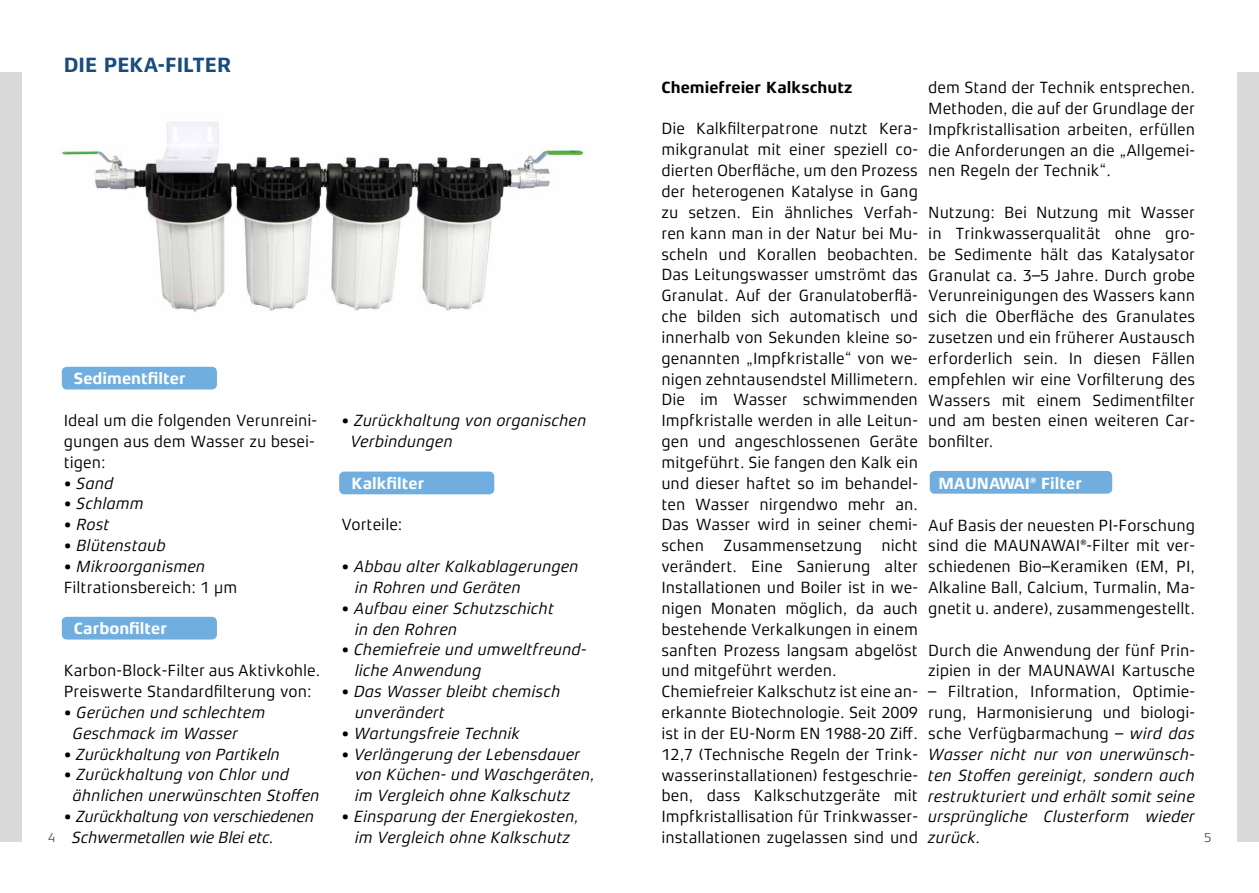
<style>
.page{position:relative;width:1259px;height:893px;background:#fff}
.page>*{position:absolute;margin:0;border:0;box-sizing:border-box;transform-origin:0 0}
.t1{font:700 21px "Xenois Sans Pro";color:#1a4b7e}
.t2{font:16.5px/20.9px "Xenois Sans Pro";color:#000}
.t3{font:italic 16.5px/20.9px "Xenois Sans Pro";color:#000}
.t4{font:italic 16.5px/20.9px "Xenois Sans Pro";letter-spacing:-.02em;color:#000}
.t5{font:700 16.5px "Xenois Sans Pro";color:#fff}
.t6{font:700 16.5px "Xenois Sans Pro";color:#000}
.t7{font:13.5px "Xenois Sans Pro";color:#575756}
.s1{font-style:normal}
</style>
<div class="page">
<div style="left:63px;top:617px;width:153px;height:22px;background:#70aedf;border-radius:4px"></div>
<div style="left:62px;top:617px;width:155px;height:22px;border:2px solid #70aedf;border-radius:4px"></div>
<div style="left:340px;top:472px;width:153px;height:22px;background:#70aedf;border-radius:4px"></div>
<div style="left:339px;top:472px;width:155px;height:22px;border:2px solid #70aedf;border-radius:4px"></div>
<div style="left:930px;top:472px;width:181px;height:21px;background:#70aedf;border-radius:4px"></div>
<div style="left:929px;top:471px;width:183px;height:23px;border:2px solid #70aedf;border-radius:4px"></div>
<div style="left:63px;top:367px;width:153px;height:22px;background:#70aedf;border-radius:4px"></div>
<div style="left:62px;top:367px;width:155px;height:22px;border:2px solid #70aedf;border-radius:4px"></div>
<div style="left:1237px;top:72px;width:22px;height:769px;background:#dadada"></div>
<div style="left:0;top:72px;width:21px;height:769px;background:#dadada"></div>
<img style="left:60px;top:122px;width:527px;height:190px">
<p class="t1" style="left:64px;top:53px;width:12px">Die</p>
<p class="t1" style="left:104px;top:53px;width:73px">Peka-Filte</p>
<p class="t1" style="left:217px;top:53px;width:16px">r</p>
<p class="t6" style="left:661px;top:78px;width:192px">Chemiefreier Kalkschutz</p>
<p class="t2" style="left:661px;top:118px;width:258px">Die Kalkfilterpatrone nutzt Kera&shy;mikgranulat mit einer speziell co&shy;dierten Oberfläche, um den Prozess der heterogenen Katalyse in Gang zu setzen. Ein ähnliches Verfah&shy;ren kann man in der Natur bei Mu&shy;scheln und Korallen beobachten.<br>Das Leitungswasser umströmt das Granulat. Auf der Granulatoberflä&shy;che bilden sich automatisch und innerhalb von Sekunden kleine so&shy;genannten „Impfkristalle“ von we&shy;nigen zehntausendstel Millimetern.<br>Die im Wasser schwimmenden Impfkristalle werden in alle Leitun&shy;gen und angeschlossenen Geräte mitgeführt. Sie fangen den Kalk ein und dieser haftet so im behandel&shy;ten Wasser nirgendwo mehr an.<br>Das Wasser wird in seiner chemi&shy;schen Zusammensetzung nicht verändert. Eine Sanierung alter Installationen und Boiler ist in we&shy;nigen Monaten möglich, da auch bestehende Verkalkungen in einem sanften Prozess langsam abgelöst und mitgeführt werden.<br>Chemiefreier Kalkschutz ist eine an&shy;erkannte Biotechnologie. Seit 2009 ist in der EU-Norm EN 1988-20 Ziff.<br>12,7 (Technische Regeln der Trink&shy;wasserinstallationen) festgeschrie&shy;ben, dass Kalkschutzgeräte mit Impfkristallisation für Trinkwasser&shy;installationen zugelassen sind und</p>
<p class="t2" style="left:928px;top:77px;width:268px;text-align:justify">dem Stand der Technik entsprechen.<br>Methoden, die auf der Grundlage der Impfkristallisation arbeiten, erfüllen die Anforderungen an die „Allgemei&shy;nen Regeln der Technik“.</p>
<p class="t2" style="left:928px;top:202px;width:268px;text-align:justify">Nutzung: Bei Nutzung mit Wasser in Trinkwasserqualität ohne gro&shy;be Sedimente hält das Katalysator Granulat ca. 3–5 Jahre. Durch grobe Verunreinigungen des Wassers kann sich die Oberfläche des Granulates zusetzen und ein früherer Austausch erforderlich sein. In diesen Fällen empfehlen wir eine Vorfilterung des Wassers mit einem Sedimentfilter und am besten einen weiteren Car&shy;bonfilter.</p>
<p class="t5" style="left:938px;top:474px;width:145px">Maunawai® Filter</p>
<p class="t2" style="left:928px;top:515px;width:268px;text-align:justify">Auf Basis der neuesten PI-Forschung sind die MAUNAWAI®-Filter mit ver&shy;schiedenen Bio–Keramiken (EM, PI, Alkaline Ball, Calcium, Turmalin, Ma&shy;gnetit u. andere), zusammengestellt.</p>
<p class="t2" style="left:928px;top:640px;width:268px">Durch die Anwendung der fünf Prin&shy;zipien in der MAUNAWAI Kartusche</p>
<p class="t3" style="left:928px;top:681px;width:268px;text-align:justify"><span class="s1">– Filtration, Information, Optimie&shy;rung, Harmonisierung und biologi&shy;sche Verfügbarmachung –</span> wird das Wasser nicht nur von unerwünsch&shy;ten Stoffen gereinigt, sondern auch restrukturiert und erhält somit seine ursprüngliche Clusterform wieder zurück.</p>
<p class="t5" style="left:74px;top:369px;width:113px">Sedimentfilter</p>
<p class="t2" style="left:64px;top:410px;width:255px">Ideal um die folgenden Verunreini&shy;gungen aus dem Wasser zu besei&shy;tigen:</p>
<p class="t3" style="left:64px;top:473px;width:51px">• Sand</p>
<p class="t3" style="left:64px;top:493px;width:82px">• Schlamm</p>
<p class="t3" style="left:64px;top:514px;width:48px">• Rost</p>
<p class="t3" style="left:64px;top:535px;width:104px">• Blütenstaub</p>
<p class="t3" style="left:64px;top:556px;width:143px">• Mikroorganismen</p>
<p class="t2" style="left:64px;top:577px;width:175px">Filtrationsbereich: 1 μm</p>
<p class="t5" style="left:74px;top:619px;width:95px">Carbonfilter</p>
<p class="t2" style="left:64px;top:660px;width:258px">Karbon-Block-Filter aus Aktivkohle.<br>Preiswerte Standardfilterung von:</p>
<p class="t3" style="left:73px;top:702px;width:194px;text-indent:-9px">• Gerüchen und schlechtem<br>Geschmack im Wasser</p>
<p class="t3" style="left:64px;top:743px;width:218px">• Zurückhaltung von Partikeln</p>
<p class="t3" style="left:73px;top:764px;width:248px;text-indent:-9px">• Zurückhaltung von Chlor und ähnlichen unerwünschten Stoffen</p>
<p class="t4" style="left:72px;top:806px;width:244px;text-indent:-8px">• Zurückhaltung von verschiedenen<br>Schwermetallen wie Blei etc.</p>
<p class="t3" style="left:350px;top:410px;width:238px;text-indent:-9px">• Zurückhaltung von organischen<br>Verbindungen</p>
<p class="t5" style="left:351px;top:474px;width:74px">Kalkfilter</p>
<p class="t2" style="left:341px;top:514px;width:63px">Vorteile:</p>
<p class="t3" style="left:355px;top:556px;width:225px;text-indent:-14px">• Abbau alter Kalkablagerungen in Rohren und Geräten</p>
<p class="t3" style="left:355px;top:598px;width:201px;text-indent:-14px">• Aufbau einer Schutzschicht in den Rohren</p>
<p class="t3" style="left:355px;top:639px;width:233px;text-indent:-14px">• Chemiefreie und umweltfreund&shy;liche Anwendung</p>
<p class="t3" style="left:355px;top:681px;width:207px;text-indent:-14px">• Das Wasser bleibt chemisch unverändert</p>
<p class="t3" style="left:341px;top:723px;width:181px">• Wartungsfreie Technik</p>
<p class="t3" style="left:355px;top:743px;width:242px;text-indent:-14px">• Verlängerung der Lebensdauer von Küchen- und Waschgeräten, im Vergleich ohne Kalkschutz</p>
<p class="t3" style="left:341px;top:806px;width:240px;text-align:center">• Einsparung der Energiekosten, im Vergleich ohne Kalkschutz</p>
<p class="t7" style="left:48px;top:830px;width:9px">4</p>
<p class="t7" style="left:1204px;top:830px;width:9px">5</p>
</div>
